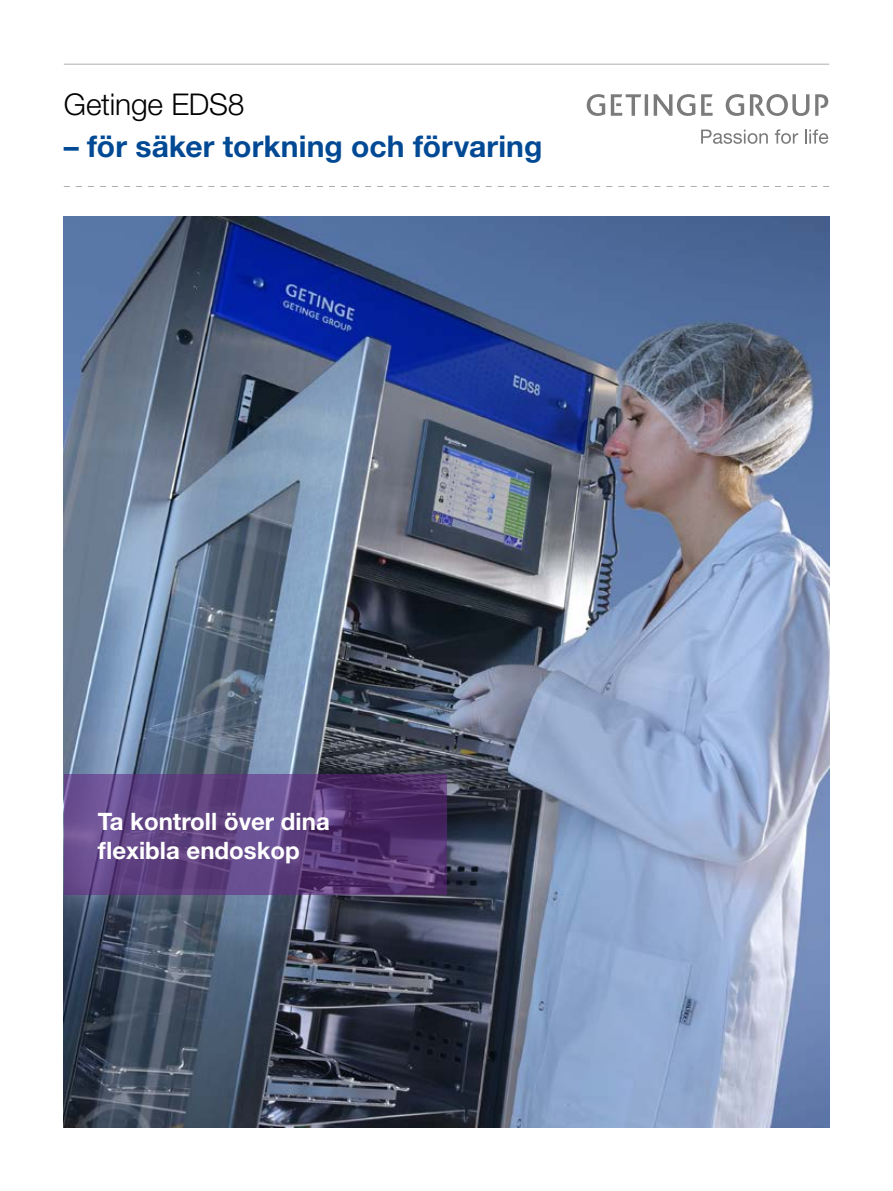
<style>
.page{position:relative;width:893px;height:1191px;background:#fff}
.page>*{position:absolute;margin:0;border:0;box-sizing:border-box;transform-origin:0 0}
.t1{font:700 30px "Helvetica Neue LT Pro";letter-spacing:.005em;color:#004994}
.t2{font:300 30px "Helvetica Neue LT Pro";letter-spacing:-.005em;color:#000}
.t3{font:700 24px/28.8px "Helvetica Neue LT Pro";color:#fff}
</style>
<div class="page">
<svg style="left:64px;top:186px;width:765px;height:1px"></svg>
<hr style="left:64px;top:64px;width:765px;height:1px;background:#aeaead">
<img style="left:64px;top:217px;width:765px;height:910px">
<svg style="left:701px;top:130px;width:67px;height:14px"></svg>
<svg style="left:775px;top:129px;width:23px;height:15px"></svg>
<svg style="left:805px;top:129px;width:23px;height:15px"></svg>
<svg style="left:587px;top:94px;width:241px;height:22px"></svg>
<svg style="left:64px;top:774px;width:382px;height:120px;background:#5d3f7d"></svg>
<p class="t2" style="left:64px;top:86px;width:182px">Getinge EDS8</p>
<p class="t1" style="left:64px;top:128px;width:480px">– för säker torkning och förvaring</p>
<p class="t3" style="left:98px;top:806px;width:233px">Ta kontroll över dina flexibla endoskop</p>
</div>
